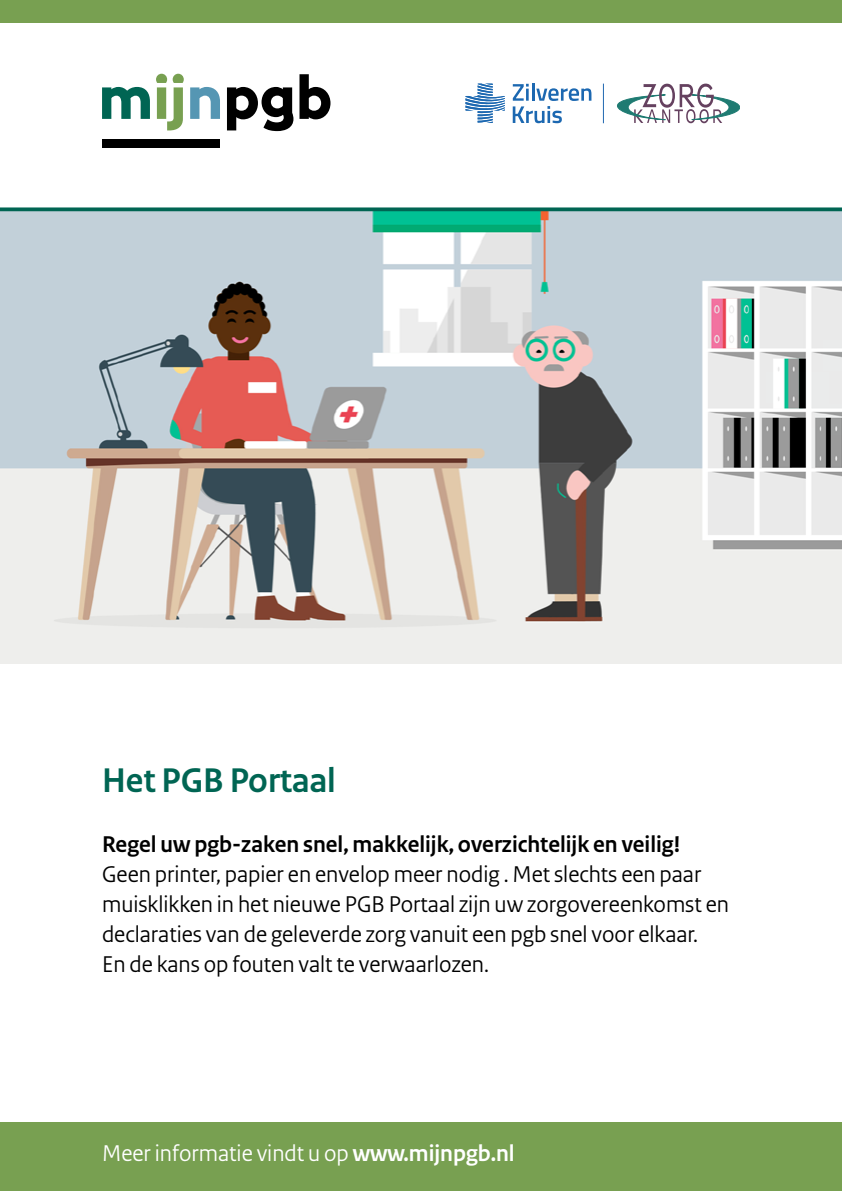
<style>
.page{position:relative;width:842px;height:1191px;background:#fff}
.page>*{position:absolute;margin:0;border:0;box-sizing:border-box;transform-origin:0 0}
.Kopje{font:700 36px "Rijksoverheid Sans Heading";color:#006553}
.Bodyteksten{font:24px/30px "Rijksoverheid Sans Heading";color:#000}
.Tussenkopje{font:700 24px "Rijksoverheid Sans Heading";color:#000}
.Witte_tekst{font:24px "Rijksoverheid Sans Heading";color:#fff}
.s1{font-weight:700}
</style>
<div class="page">
<div style="left:0;top:1123px;width:842px;height:68px;background:#78a051"></div>
<img style="left:0;top:211px;width:842px;height:452px">
<svg style="left:227px;top:87px;width:66px;height:44px"></svg>
<svg style="left:299px;top:74px;width:31px;height:45px"></svg>
<div style="left:102px;top:139px;width:118px;height:9px;background:#000"></div>
<svg style="left:102px;top:87px;width:48px;height:32px"></svg>
<svg style="left:156px;top:74px;width:28px;height:56px"></svg>
<svg style="left:190px;top:87px;width:30px;height:32px"></svg>
<svg style="left:513px;top:84px;width:78px;height:39px"></svg>
<svg style="left:465px;top:84px;width:40px;height:39px"></svg>
<svg style="left:617px;top:84px;width:123px;height:39px"></svg>
<hr style="left:603px;top:84px;width:1px;height:39px;background:#2067b0">
<svg style="left:0;top:207px;width:842px;height:4px;background:#1e7767"></svg>
<div style="left:0;top:0;width:842px;height:23px;background:#78a051"></div>
<h1 class="Kopje" style="left:102px;top:760px;width:235px">Het PGB Portaal</h1>
<h2 class="Tussenkopje" style="left:102px;top:831px;width:580px">Regel uw pgb-zaken snel, makkelijk, overzichtelijk en veilig!</h2>
<p class="Bodyteksten" style="left:102px;top:859px;width:628px">Geen printer, papier en envelop meer nodig . Met slechts een paar muisklikken in het nieuwe PGB Portaal zijn uw zorgovereenkomst en declaraties van de geleverde zorg vanuit een pgb snel voor elkaar.<br>En de kans op fouten valt te verwaarlozen.</p>
<p class="Witte_tekst" style="left:102px;top:1139px;width:414px">Meer informatie vindt u op <span class="s1">www.mijnpgb.nl</span></p>
</div>
